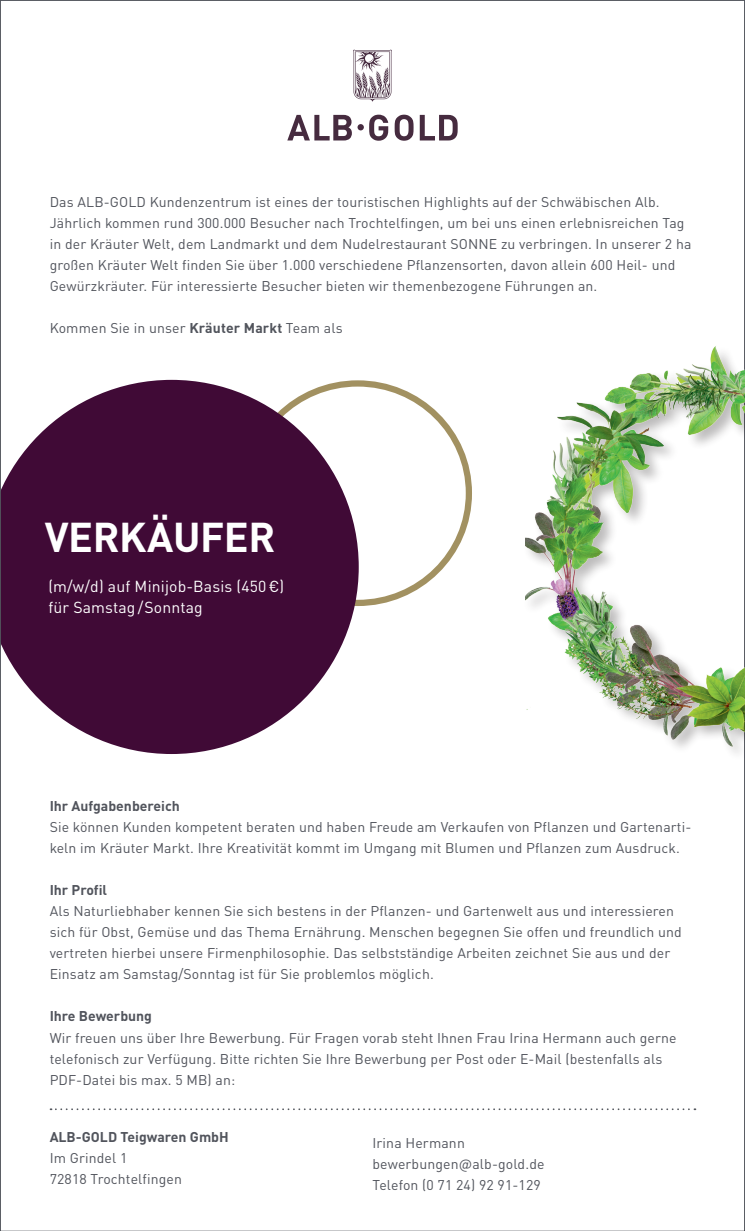
<style>
.page{position:relative;width:745px;height:1231px;background:#fff}
.page>*{position:absolute;margin:0;border:0;box-sizing:border-box;transform-origin:0 0}
.t1{font:700 41.12px "DINOT";letter-spacing:-.01em;color:#fff}
.t2{font:15.75px/21px "DINOT";letter-spacing:.01em;color:#fff}
.t3{font:14px/21px "DINOT";letter-spacing:.01em;color:#51545c}
.t4{font:700 14px "DINOT";color:#51545c}
.s1{font-weight:700}
</style>
<div class="page">
<svg style="left:287px;top:115px;width:170px;height:26px"></svg>
<svg style="left:353px;top:49px;width:38px;height:53px"></svg>
<svg style="left:50px;top:1108px;width:645px;height:1px"></svg>
<svg style="left:2px;top:380px;width:356px;height:374px;fill:#400a36"></svg>
<img style="left:525px;top:346px;width:219px;height:407px">
<p class="t3" style="left:50px;top:190px;width:642px">Das ALB-GOLD Kundenzentrum ist eines der touristischen Highlights auf der Schwäbischen Alb.<br>Jährlich kommen rund 300.000 Besucher nach Trochtelfingen, um bei uns einen erlebnisreichen Tag in der Kräuter Welt, dem Landmarkt und dem Nudelrestaurant SONNE zu verbringen. In unserer 2 ha großen Kräuter Welt finden Sie über 1.000 verschiedene Pflanzensorten, davon allein 600 Heil- und Gewürzkräuter. Für interessierte Besucher bieten wir themenbezogene Führungen an.</p>
<p class="t3" style="left:50px;top:316px;width:294px">Kommen Sie in unser <span class="s1">Kräuter Markt</span> Team als</p>
<h1 class="t1" style="left:45px;top:505px;width:232px">VERKÄUFER</h1>
<p class="t2" style="left:48px;top:574px;width:237px">(m/w/d) auf Minijob-Basis (450€) für Samstag /Sonntag</p>
<p class="t4" style="left:50px;top:795px;width:132px">Ihr Aufgabenbereich</p>
<p class="t3" style="left:50px;top:815px;width:642px">Sie können Kunden kompetent beraten und haben Freude am Verkaufen von Pflanzen und Gartenarti&shy;keln im Kräuter Markt. Ihre Kreativität kommt im Umgang mit Blumen und Pflanzen zum Ausdruck.</p>
<p class="t4" style="left:50px;top:879px;width:59px">Ihr Profil</p>
<p class="t3" style="left:50px;top:899px;width:633px">Als Naturliebhaber kennen Sie sich bestens in der Pflanzen- und Gartenwelt aus und interessieren sich für Obst, Gemüse und das Thema Ernährung. Menschen begegnen Sie offen und freundlich und vertreten hierbei unsere Firmenphilosophie. Das selbstständige Arbeiten zeichnet Sie aus und der Einsatz am Samstag/Sonntag ist für Sie problemlos möglich.</p>
<p class="t4" style="left:50px;top:1005px;width:104px">Ihre Bewerbung</p>
<p class="t3" style="left:50px;top:1025px;width:628px">Wir freuen uns über Ihre Bewerbung. Für Fragen vorab steht Ihnen Frau Irina Hermann auch gerne telefonisch zur Verfügung. Bitte richten Sie Ihre Bewerbung per Post oder E-Mail (bestenfalls als<br>PDF-Datei bis max. 5 MB) an:</p>
<p class="t4" style="left:50px;top:1126px;width:180px">ALB-GOLD Teigwaren GmbH</p>
<p class="t3" style="left:50px;top:1146px;width:134px">Im Grindel 1<br>72818 Trochtelfingen</p>
<p class="t3" style="left:372px;top:1130px;width:173px">Irina Hermann bewerbungen@alb-gold.de<br>Telefon (0 71 24) 92 91-129</p>
</div>
